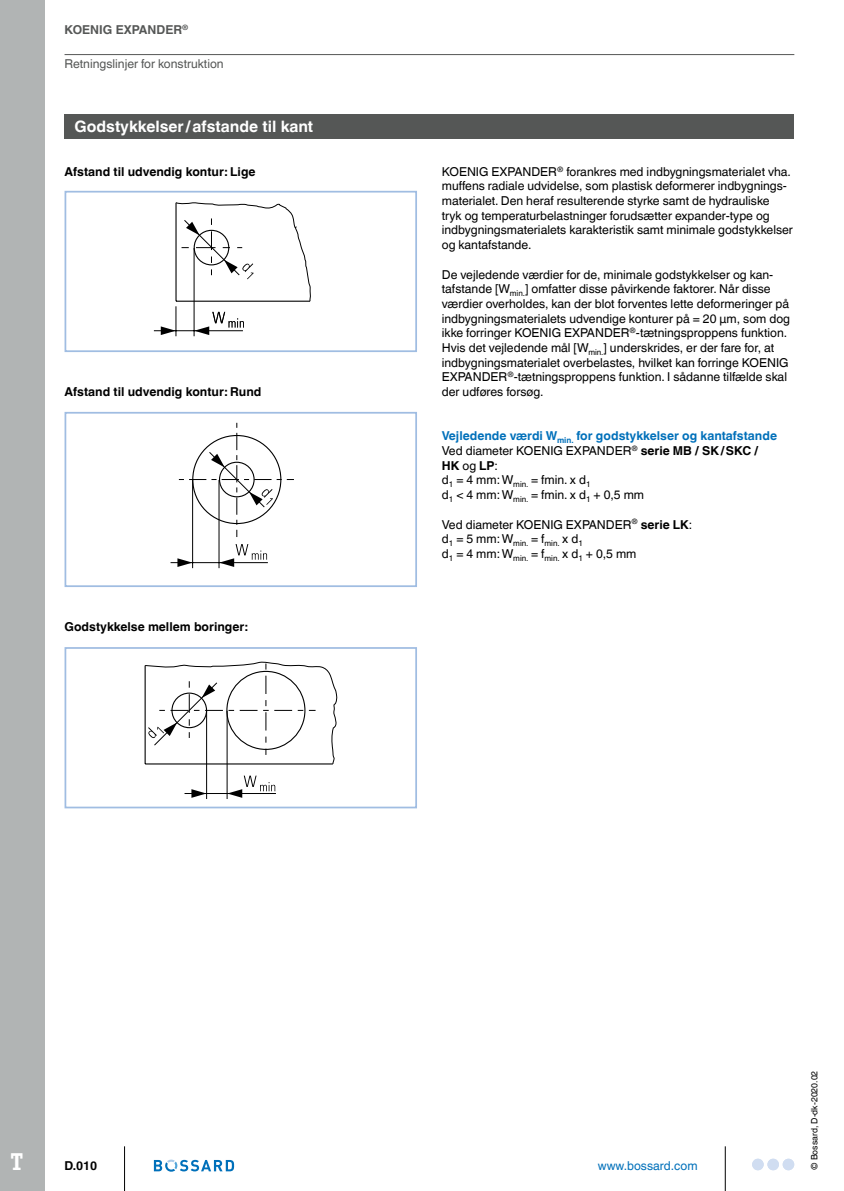
<style>
.page{position:relative;width:844px;height:1191px;background:#fff}
.page>*{position:absolute;margin:0;border:0;box-sizing:border-box;transform-origin:0 0}
.t1{font:700 24.5px "Officina Ser ITC Std";color:#fff}
.t2{font:700 15.75px "Helvetica World";color:#fff}
.t3{font:12.25px/14.7px "Helvetica World";color:#000}
.t4{font:700 12.25px "Helvetica World";color:#000}
.t5{font:12.25px "Helvetica World";color:#555756}
.t6{font:700 12.25px "Helvetica World";color:#555756}
.t7{font:12.25px "Helvetica World";color:#0070ba}
.t8{font:8.75px "Helvetica World";color:#000}
.s1{font-weight:700;color:#0070ba}
.s2{font-weight:700}
</style>
<div class="page">
<div style="left:0;top:0;width:45px;height:1191px;background:#b1b4b4"></div>
<div style="left:782px;top:1158px;width:12px;height:12px;background:#d0ddf1;border-radius:50%"></div>
<div style="left:767px;top:1158px;width:11px;height:12px;background:#d0ddf1;border-radius:50%"></div>
<div style="left:752px;top:1158px;width:11px;height:12px;background:#d0ddf1;border-radius:50%"></div>
<hr style="left:724px;top:1146px;width:1px;height:45px;background:#000">
<hr style="left:124px;top:1146px;width:1px;height:45px;background:#000">
<svg style="left:154px;top:1159px;width:80px;height:12px"></svg>
<hr style="left:64px;top:54px;width:730px;height:1px;background:#555756">
<div style="left:64px;top:114px;width:730px;height:25px;background:#555756"></div>
<div style="left:64px;top:647px;width:353px;height:161px;border:2px solid #a0bde2"></div>
<div style="left:64px;top:191px;width:353px;height:161px;border:2px solid #a0bde2"></div>
<hr style="left:194px;top:248px;width:1px;height:88px;background:#000">
<hr style="left:175px;top:306px;width:1px;height:30px;background:#000">
<hr style="left:154px;top:330px;width:89px;height:1px;background:#000">
<svg style="left:161px;top:326px;width:15px;height:9px"></svg>
<svg style="left:194px;top:312px;width:50px;height:23px"></svg>
<svg style="left:175px;top:202px;width:136px;height:100px"></svg>
<div style="left:64px;top:412px;width:353px;height:175px;border:2px solid #a0bde2"></div>
<hr style="left:218px;top:480px;width:1px;height:88px;background:#000">
<hr style="left:192px;top:479px;width:1px;height:89px;background:#000">
<hr style="left:170px;top:562px;width:98px;height:1px;background:#000">
<svg style="left:177px;top:558px;width:15px;height:9px"></svg>
<svg style="left:219px;top:544px;width:48px;height:23px"></svg>
<svg style="left:179px;top:423px;width:115px;height:114px"></svg>
<svg style="left:144px;top:661px;width:194px;height:138px"></svg>
<p class="t6" style="left:64px;top:22px;width:125px">KOENIG EXPANDER<sup>®</sup></p>
<p class="t5" style="left:64px;top:57px;width:161px">Retningslinjer for konstruktion</p>
<p class="t2" style="left:74px;top:118px;width:240px">Godstykkelser/afstande til kant</p>
<p class="t4" style="left:64px;top:164px;width:192px">Afstand til udvendig kontur: Lige</p>
<p class="t4" style="left:64px;top:385px;width:198px">Afstand til udvendig kontur: Rund</p>
<p class="t4" style="left:64px;top:620px;width:185px">Godstykkelse mellem boringer:</p>
<p class="t3" style="left:441px;top:164px;width:352px">KOENIG EXPANDER<sup>®</sup> forankres med indbygningsmaterialet vha. muffens radiale udvidelse, som plastisk deformerer indbygnings&shy;materialet. Den heraf resulterende styrke samt de hydrauliske<br>tryk og temperaturbelastninger forudsætter expander-type og indbygningsmaterialets karakteristik samt minimale godstykkelser og kantafstande.</p>
<p class="t3" style="left:441px;top:267px;width:349px">De vejledende værdier for de, minimale godstykkelser og kan&shy;tafstande [W<sub>min.</sub>] omfatter disse påvirkende faktorer. Når disse værdier overholdes, kan der blot forventes lette deformeringer på indbygningsmaterialets udvendige konturer på = 20 µm, som dog ikke forringer KOENIG EXPANDER<sup>®</sup>-tætningsproppens funktion.<br>Hvis det vejledende mål [W<sub>min.</sub>] underskrides, er der fare for, at indbygningsmaterialet overbelastes, hvilket kan forringe KOENIG EXPANDER<sup>®</sup>-tætningsproppens funktion. I sådanne tilfælde skal der udføres forsøg.</p>
<p class="t3" style="left:441px;top:429px;width:336px"><span class="s1">Vejledende værdi W</span><sub>min.</sub> <span class="s1">for godstykkelser og kantafstande </span>Ved diameter KOENIG EXPANDER<sup>®</sup> <span class="s2">serie MB / SK/SKC / HK</span> og <span class="s2">LP</span>:<br>d<sub>1</sub> = 4 mm: W<sub>min.</sub> = fmin. x d<sub>1<br></sub>d<sub>1</sub> &lt; 4 mm: W<sub>min.</sub> = fmin. x d<sub>1</sub> + 0,5 mm</p>
<p class="t3" style="left:441px;top:517px;width:252px">Ved diameter KOENIG EXPANDER<sup>®</sup> <span class="s2">serie LK</span>: d<sub>1</sub> = 5 mm: W<sub>min.</sub> = f<sub>min.</sub> x d<sub>1<br></sub>d<sub>1</sub> = 4 mm: W<sub>min.</sub> = f<sub>min.</sub> x d<sub>1</sub> + 0,5 mm</p>
<h1 class="t1" style="left:11px;top:1146px;width:13px">T</h1>
<p class="t4" style="left:64px;top:1158px;width:34px">D.010</p>
<p class="t7" style="left:597px;top:1158px;width:101px">www.bossard.com</p>
<p class="t8" style="left:809px;top:1170px;width:101px;rotate:-90deg">© Bossard, D-dk-2020.02</p>
</div>
